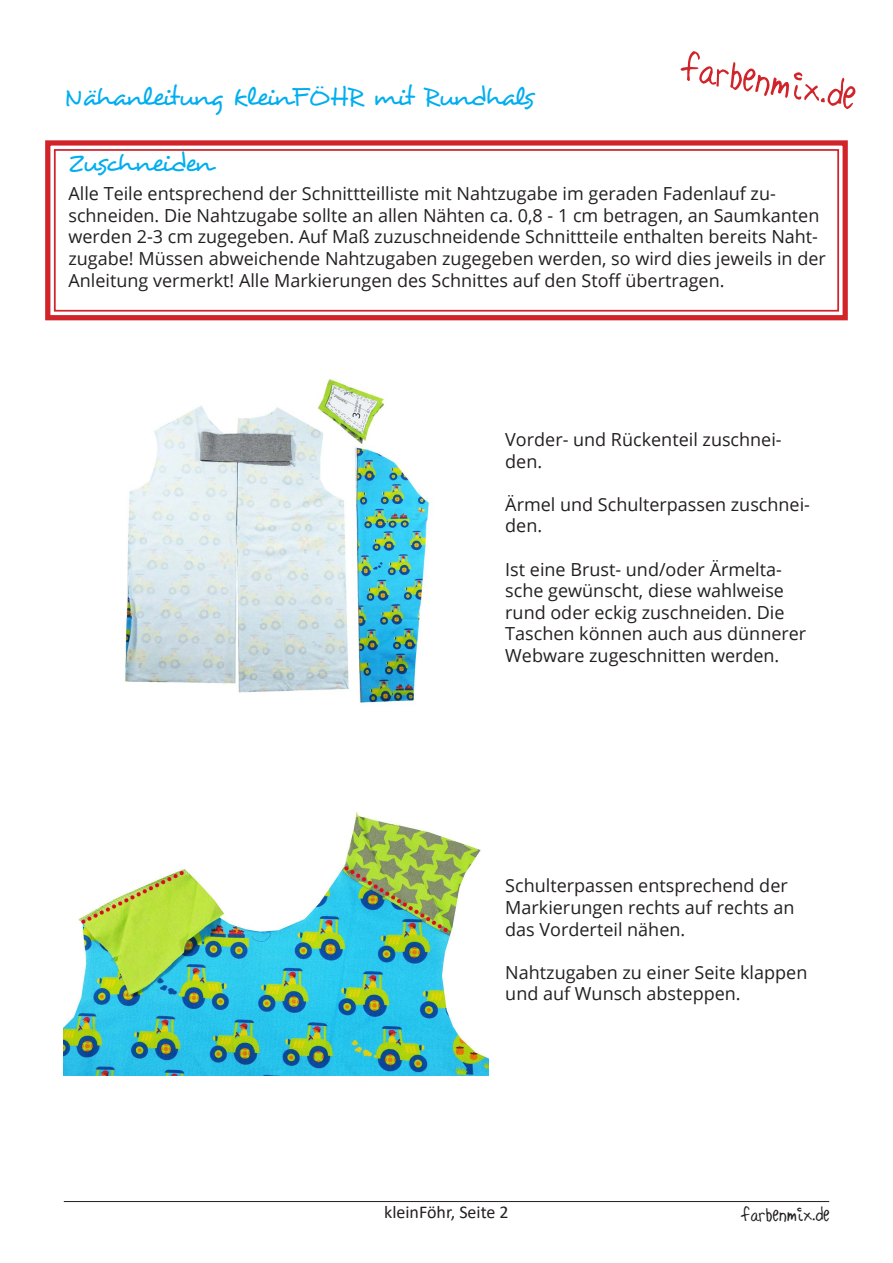
<style>
.page{position:relative;width:893px;height:1263px;background:#fff}
.page>*{position:absolute;margin:0;border:0;box-sizing:border-box;transform-origin:0 0}
.t1{font:45px "Hilde Sharpie";color:#d1232a}
.t2{font:27px "Desyrel";letter-spacing:-.07em;color:#00aeef}
.t3{font:22.5px "Hilde Sharpie";color:#231f20}
.t4{font:18px/21.6px "Open Sans";color:#231f20}
.t5{font:18px "Calibri";color:#231f20}
</style>
<div class="page">
<hr style="left:64px;top:1201px;width:765px;height:1px;background:#231f20">
<img style="left:125px;top:379px;width:304px;height:324px">
<img style="left:64px;top:812px;width:424px;height:263px">
<svg style="left:45px;top:140px;width:803px;height:181px"></svg>
<div style="left:54px;top:149px;width:785px;height:163px;border:2px solid #d1232a"></div>
<h1 class="t1" style="left:688px;top:36px;width:177px;rotate:10deg">farbenmix.de</h1>
<p class="t2" style="left:64px;top:80px;width:472px">Nähanleitung kleinFÖHR mit Rundhals</p>
<p class="t2" style="left:68px;top:146px;width:146px">Zuschneiden</p>
<p class="t4" style="left:68px;top:182px;width:752px">Alle Teile entsprechend der Schnittteilliste mit Nahtzugabe im geraden Fadenlauf zu&shy;schneiden. Die Nahtzugabe sollte an allen Nähten ca. 0,8 - 1 cm betragen, an Saumkanten</p>
<p class="t4" style="left:68px;top:226px;width:759px">werden 2-3 cm zugegeben. Auf Maß zuzuschneidende Schnittteile enthalten bereits Naht&shy;zugabe! Müssen abweichende Nahtzugaben zugegeben werden, so wird dies jeweils in der<br>Anleitung vermerkt! Alle Markierungen des Schnittes auf den Stoff übertragen.</p>
<p class="t4" style="left:505px;top:428px;width:278px">Vorder- und Rückenteil zuschnei&shy;den.</p>
<p class="t4" style="left:505px;top:493px;width:306px">Ärmel und Schulterpassen zuschnei&shy;den.</p>
<p class="t4" style="left:505px;top:558px;width:303px">Ist eine Brust- und/oder Ärmelta&shy;sche gewünscht, diese wahlweise rund oder eckig zuschneiden. Die Taschen können auch aus dünnerer Webware zugeschnitten werden.</p>
<p class="t4" style="left:505px;top:874px;width:291px">Schulterpassen entsprechend der<br>Markierungen rechts auf rechts an das Vorderteil nähen.</p>
<p class="t4" style="left:505px;top:961px;width:304px">Nahtzugaben zu einer Seite klappen und auf Wunsch absteppen.</p>
<p class="t5" style="left:384px;top:1200px;width:126px">kleinFöhr, Seite 2</p>
<p class="t3" style="left:742px;top:1199px;width:89px">farbenmix.de</p>
</div>
